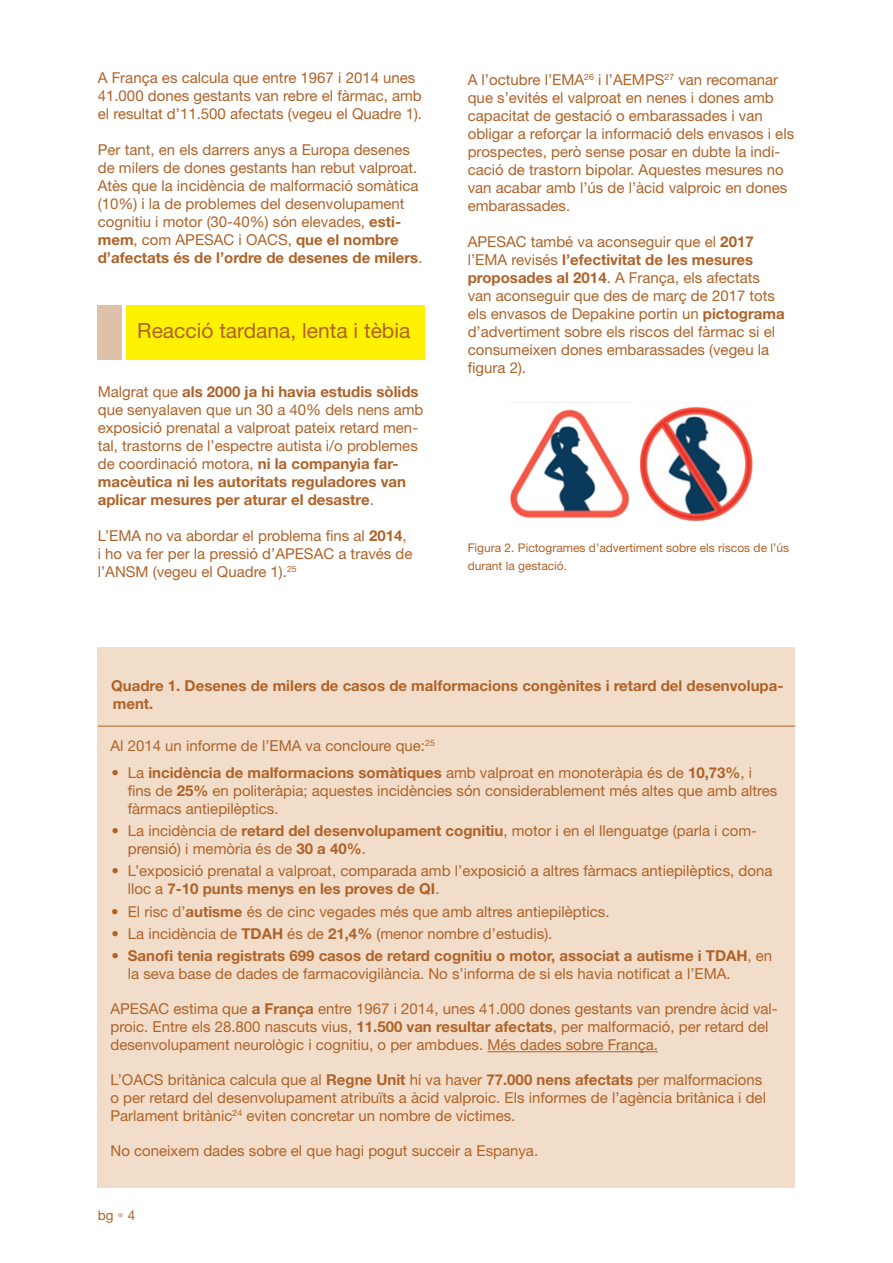
<style>
.page{position:relative;width:893px;height:1263px;background:#fff}
.page>*{position:absolute;margin:0;border:0;box-sizing:border-box;transform-origin:0 0}
.t1{font:21px "Helvetica Neue LT Std";color:#b06227}
.t2{font:15px/18px "Helvetica Neue LT Std";color:#b06227}
.t3{font:700 15px/18px "Helvetica Neue LT Std";color:#b06227}
.t4{font:13.5px "Helvetica Neue LT Std";color:#b06227}
.t5{font:12px/18px "Helvetica Neue LT Std";color:#b06227}
.s1{font-weight:700}
.s2{color:#dfc0a9}
</style>
<div class="page">
<div style="left:98px;top:305px;width:24px;height:55px;background:#dfc0a9"></div>
<div style="left:126px;top:305px;width:299px;height:55px;background:#fff200"></div>
<div style="left:98px;top:647px;width:697px;height:540px;background:#f1ddca"></div>
<hr style="left:487px;top:1051px;width:171px;height:1px;background:#b06227">
<hr style="left:98px;top:726px;width:697px;height:1px;background:#b06227">
<img style="left:510px;top:402px;width:120px;height:117px">
<img style="left:641px;top:407px;width:112px;height:113px">
<p class="t2" style="left:98px;top:68px;width:326px">A França es calcula que entre 1967 i 2014 unes<br>41.000 dones gestants van rebre el fàrmac, amb el resultat d’11.500 afectats (vegeu el Quadre 1).</p>
<p class="t2" style="left:98px;top:140px;width:326px">Per tant, en els darrers anys a Europa desenes de milers de dones gestants han rebut valproat.<br>Atès que la incidència de malformació somàtica (10%) i la de problemes del desenvolupament cognitiu i motor (30-40%) són elevades, <span class="s1">esti&shy;mem</span>, com APESAC i OACS, <span class="s1">que el nombre d’afectats és de l’ordre de desenes de milers</span>.</p>
<h1 class="t1" style="left:137px;top:318px;width:275px">Reacció tardana, lenta i tèbia</h1>
<p class="t2" style="left:98px;top:382px;width:327px">Malgrat que <span class="s1">als 2000 ja hi havia estudis sòlids </span>que senyalaven que un 30 a 40% dels nens amb exposició prenatal a valproat pateix retard men&shy;tal, trastorns de l’espectre autista i/o problemes de coordinació motora, <span class="s1">ni la companyia far&shy;macèutica ni les autoritats reguladores van aplicar mesures per aturar el desastre</span>.</p>
<p class="t2" style="left:98px;top:526px;width:316px">L’EMA no va abordar el problema fins al <span class="s1">2014</span>, i ho va fer per la pressió d’APESAC a través de l’ANSM (vegeu el Quadre 1).<sup>25</sup></p>
<p class="t2" style="left:468px;top:71px;width:328px">A l’octubre l’EMA<sup>26</sup> i l’AEMPS<sup>27</sup> van recomanar que s’evités el valproat en nenes i dones amb capacitat de gestació o embarassades i van obligar a reforçar la informació dels envasos i els prospectes, però sense posar en dubte la indi&shy;cació de trastorn bipolar. Aquestes mesures no van acabar amb l’ús de l’àcid valproic en dones embarassades.</p>
<p class="t2" style="left:468px;top:233px;width:318px">APESAC també va aconseguir que el <span class="s1">2017 </span>l’EMA revisés <span class="s1">l’efectivitat de les mesures proposades al 2014</span>. A França, els afectats van aconseguir que des de març de 2017 tots els envasos de Depakine portin un <span class="s1">pictograma </span>d’advertiment sobre els riscos del fàrmac si el consumeixen dones embarassades (vegeu la figura 2).</p>
<p class="t5" style="left:468px;top:539px;width:323px">Figura 2. Pictogrames d’advertiment sobre els riscos de l’ús durant la gestació.</p>
<p class="t3" style="left:111px;top:676px;width:674px">Quadre 1. Desenes de milers de casos de malformacions congènites i retard del desenvolupa&shy;ment.</p>
<p class="t2" style="left:111px;top:737px;width:326px">Al 2014 un informe de l’EMA va concloure que:<sup>25</sup></p>
<p class="t2" style="left:128px;top:763px;width:651px;text-indent:-16px">• La <span class="s1">incidència de malformacions somàtiques</span> amb valproat en monoteràpia és de <span class="s1">10,73%</span>, i fins de <span class="s1">25%</span> en politeràpia; aquestes incidències són considerablement més altes que amb altres fàrmacs antiepilèptics.</p>
<p class="t2" style="left:128px;top:822px;width:631px;text-indent:-16px">• La incidència de <span class="s1">retard del desenvolupament cognitiu</span>, motor i en el llenguatge (parla i com&shy;prensió) i memòria és de <span class="s1">30 a 40%</span>.</p>
<p class="t2" style="left:128px;top:862px;width:646px;text-indent:-16px">• L’exposició prenatal a valproat, comparada amb l’exposició a altres fàrmacs antiepilèptics, dona lloc a <span class="s1">7-10 punts menys en les proves de QI</span>.</p>
<p class="t2" style="left:111px;top:902px;width:500px">• El risc d’<span class="s1">autisme</span> és de cinc vegades més que amb altres antiepilèptics.</p>
<p class="t2" style="left:112px;top:924px;width:442px">• La incidència de <span class="s1">TDAH</span> és de <span class="s1">21,4%</span> (menor nombre d’estudis).</p>
<p class="t2" style="left:128px;top:947px;width:646px;text-indent:-16px">• <span class="s1">Sanofi tenia registrats 699 casos de retard cognitiu o motor, associat a autisme i TDAH</span>, en la seva base de dades de farmacovigilància. No s’informa de si els havia notificat a l’EMA.</p>
<p class="t2" style="left:111px;top:1000px;width:669px">APESAC estima que <span class="s1">a França</span> entre 1967 i 2014, unes 41.000 dones gestants van prendre àcid val&shy;proic. Entre els 28.800 nascuts vius, <span class="s1">11.500 van resultar afectats</span>, per malformació, per retard del desenvolupament neurològic i cognitiu, o per ambdues. Més dades sobre França.</p>
<p class="t2" style="left:111px;top:1071px;width:657px">L’OACS britànica calcula que al <span class="s1">Regne Unit</span> hi va haver <span class="s1">77.000 nens afectats</span> per malformacions o per retard del desenvolupament atribuïts a àcid valproic. Els informes de l’agència britànica i del<br>Parlament britànic<sup>24</sup> eviten concretar un nombre de víctimes.</p>
<p class="t2" style="left:111px;top:1142px;width:429px">No coneixem dades sobre el que hagi pogut succeir a Espanya.</p>
<p class="t4" style="left:98px;top:1207px;width:39px">bg <span class="s2">•</span> 4</p>
</div>
